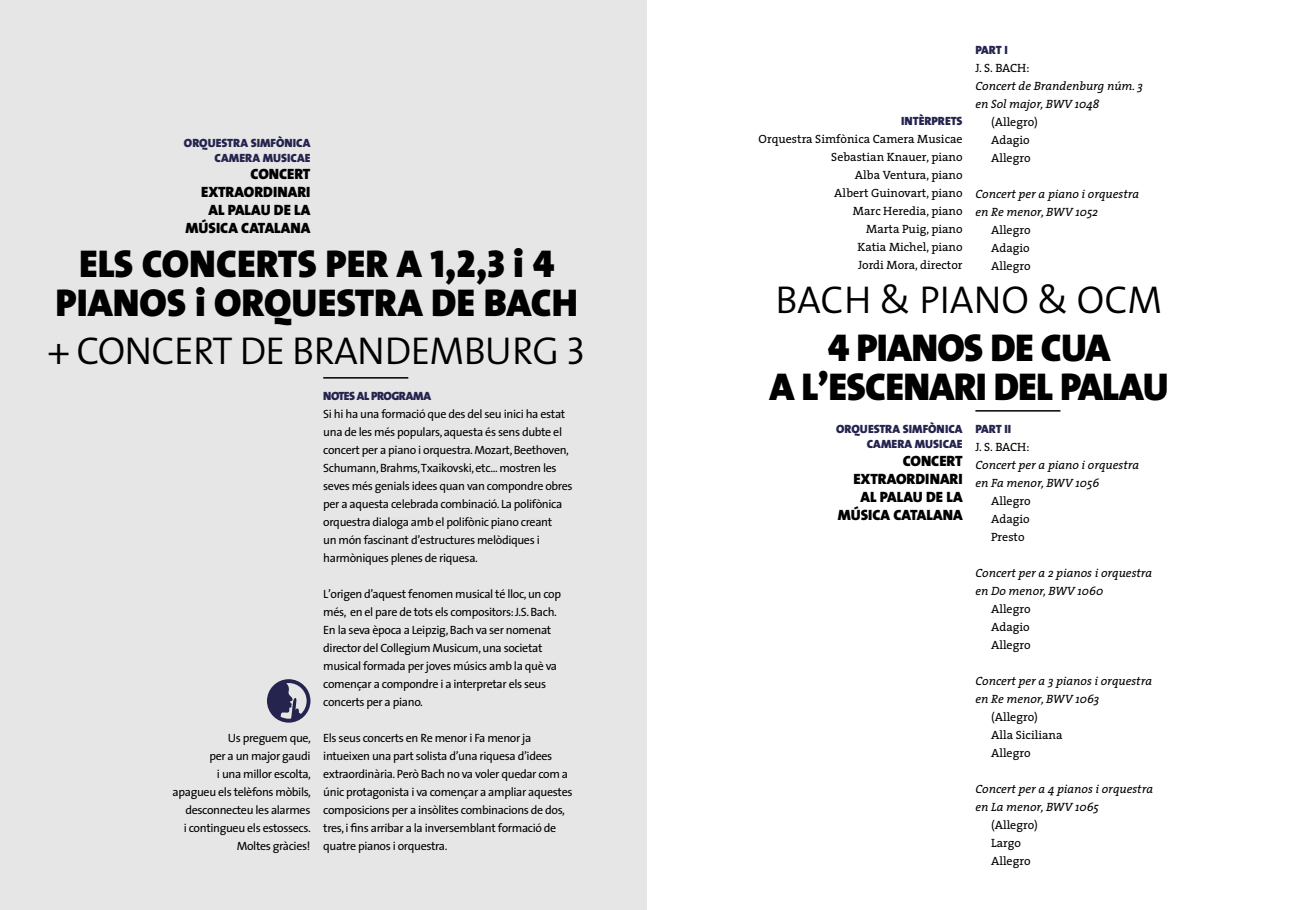
<style>
.page{position:relative;width:1293px;height:910px;background:#fff}
.page>*{position:absolute;margin:0;border:0;box-sizing:border-box;transform-origin:0 0}
.t1{font:900 39px/39px "The Sans";color:#000;text-align:center}
.t2{font:300 39px "The Sans";letter-spacing:-.015em;color:#000}
.t3{font:900 39px/39px "The Sans";letter-spacing:-.02em;color:#000;text-align:center}
.t4{font:15px/18px "The Sans Black Caps";color:#000;text-align:right}
.t5{font:12px/18px "The Sans";letter-spacing:-.03em;color:#000}
.t6{font:12px/18px "The Serif";color:#000;text-align:justify}
.t7{font:italic 12px/18px "The Serif";color:#000}
.t8{font:12px/15px "The Sans Black Caps";color:#25244f;text-align:right}
.t9{font:12px "The Sans Black Caps";letter-spacing:-.04em;color:#25244f}
.s1{font-family:"The Sans Black Caps";font-weight:400}
.s2{font-family:"The Sans Semi Light Caps";font-weight:400}
</style>
<div class="page">
<div style="left:0;top:0;width:646px;height:910px;background:#e6e6e6"></div>
<hr style="left:323px;top:377px;width:85px;height:2px;background:#000">
<svg style="left:267px;top:679px;width:43px;height:44px"></svg>
<hr style="left:975px;top:410px;width:85px;height:2px;background:#000">
<p class="t8" style="left:184px;top:135px;width:128px">ORQUESTRA SIMFÒNICA<br>CAMERA MUSICAE</p>
<p class="t4" style="left:186px;top:165px;width:126px">CONCERT<br>EXTRAORDINARI<br>AL PALAU DE LA<br>MÚSICA CATALANA</p>
<h1 class="t1" style="left:56px;top:244px;width:524px">ELS CONCERTS PER A <span class="s1">1,2,3</span> i <span class="s1">4<br></span>PIANOS i ORQUESTRA DE BACH</h1>
<p class="t8" style="left:901px;top:113px;width:63px">INTÈRPRETS</p>
<p class="t6" style="left:758px;top:130px;width:205px;text-align:right">Orquestra Simfònica Camera Musicae<br>Sebastian Knauer, piano<br>Alba Ventura, piano<br>Albert Guinovart, piano<br>Marc Heredia, piano<br>Marta Puig, piano<br>Katia Michel, piano<br>Jordi Mora, director</p>
<p class="t8" style="left:975px;top:42px;width:34px">PART I</p>
<p class="t6" style="left:975px;top:58px;width:55px">J. S. BACH:</p>
<p class="t7" style="left:975px;top:76px;width:169px">Concert de Brandenburg núm. 3 en Sol major, BWV 1048</p>
<p class="t6" style="left:991px;top:112px;width:48px;text-align:left">(Allegro)<br>Adagio<br>Allegro</p>
<p class="t7" style="left:975px;top:184px;width:165px">Concert per a piano i orquestra en Re menor, BWV 1052</p>
<p class="t6" style="left:991px;top:220px;width:41px">Allegro Adagio Allegro</p>
<h1 class="t2" style="left:775px;top:268px;width:388px">BACH &amp; PIANO &amp; OCM</h1>
<h1 class="t2" style="left:48px;top:318px;width:540px">+ CONCERT DE BRANDEMBURG <span class="s2">3</span></h1>
<h1 class="t3" style="left:769px;top:327px;width:400px"><span class="s1">4</span> PIANOS DE CUA<br>A L’ESCENARI DEL PALAU</h1>
<p class="t9" style="left:323px;top:386px;width:109px">NOTES AL PROGRAMA</p>
<p class="t5" style="left:323px;top:405px;width:251px">Si hi ha una formació que des del seu inici ha estat una de les més populars, aquesta és sens dubte el concert per a piano i orquestra. Mozart, Beethoven, Schumann, Brahms, Txaikovski, etc... mostren les seves més genials idees quan van compondre obres per a aquesta celebrada combinació. La polifònica orquestra dialoga amb el polifònic piano creant<br>un món fascinant d’estructures melòdiques i harmòniques plenes de riquesa.</p>
<p class="t5" style="left:323px;top:585px;width:239px">L’origen d’aquest fenomen musical té lloc, un cop més, en el pare de tots els compositors: J.S. Bach.<br>En la seva època a Leipzig, Bach va ser nomenat director del Collegium Musicum, una societat musical formada per joves músics amb la què va començar a compondre i a interpretar els seus concerts per a piano.</p>
<p class="t5" style="left:323px;top:729px;width:251px">Els seus concerts en Re menor i Fa menor ja intueixen una part solista d’una riquesa d’idees extraordinària. Però Bach no va voler quedar com a únic protagonista i va començar a ampliar aquestes composicions per a insòlites combinacions de dos, tres, i fins arribar a la inversemblant formació de quatre pianos i orquestra.</p>
<p class="t8" style="left:836px;top:422px;width:128px">ORQUESTRA SIMFÒNICA<br>CAMERA MUSICAE</p>
<p class="t8" style="left:975px;top:422px;width:37px">PART II</p>
<p class="t6" style="left:975px;top:438px;width:55px">J. S. BACH:</p>
<p class="t7" style="left:975px;top:456px;width:165px">Concert per a piano i orquestra en Fa menor, BWV 1056</p>
<p class="t6" style="left:991px;top:492px;width:41px">Allegro Adagio Presto</p>
<p class="t7" style="left:975px;top:564px;width:178px">Concert per a 2 pianos i orquestra en Do menor, BWV 1060</p>
<p class="t6" style="left:991px;top:600px;width:41px">Allegro Adagio Allegro</p>
<p class="t7" style="left:975px;top:672px;width:178px">Concert per a 3 pianos i orquestra en Re menor, BWV 1063</p>
<p class="t6" style="left:991px;top:708px;width:73px;text-align:left">(Allegro)<br>Alla Siciliana<br>Allegro</p>
<p class="t7" style="left:975px;top:780px;width:179px">Concert per a 4 pianos i orquestra en La menor, BWV 1065</p>
<p class="t6" style="left:991px;top:816px;width:48px;text-align:left">(Allegro)<br>Largo<br>Allegro</p>
<p class="t4" style="left:837px;top:451px;width:126px">CONCERT<br>EXTRAORDINARI<br>AL PALAU DE LA<br>MÚSICA CATALANA</p>
<p class="t5" style="left:173px;top:729px;width:140px;text-align:right">Us preguem que,<br>per a un major gaudi<br>i una millor escolta, apagueu els telèfons mòbils, desconnecteu les alarmes<br>i contingueu els estossecs.<br>Moltes gràcies!</p>
</div>
